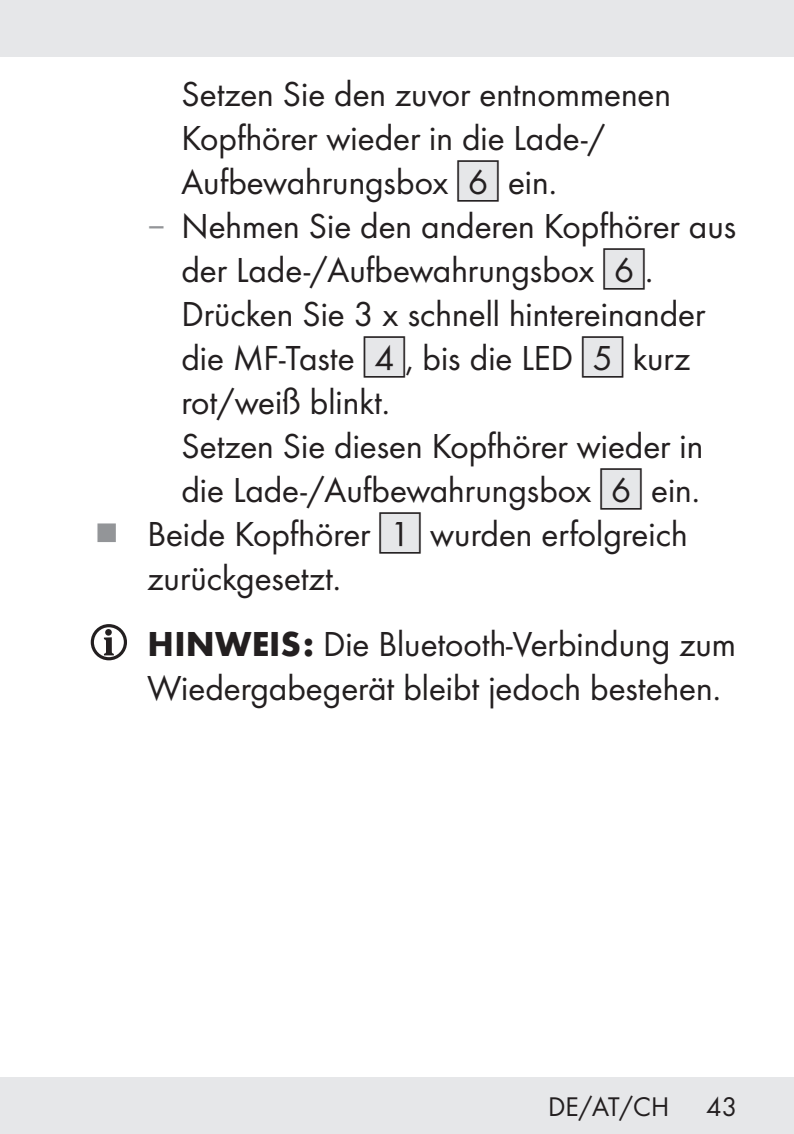
<style>
.page{position:relative;width:794px;height:1134px;background:#fff}
.page>*{position:absolute;margin:0;border:0;box-sizing:border-box;transform-origin:0 0}
.Hyphens{font:36px/44px "Futura Boo";color:#231f20}
.Indent_SB{font:36px/44px "Futura Boo";color:#231f20}
.t1{font:28px "Futura Boo";color:#231f20}
.s1{font-family:"IMP Lidl Num Box";font-size:31.6px;color:#e6e7e9}
.s2{font-family:"IMP Lidl Num Box";font-size:31.6px}
.s3{font-family:"Lucida Grande";color:#939598}
.s4{font-family:"Futura";font-weight:700}
</style>
<div class="page">
<div style="left:0;top:1077px;width:794px;height:57px;background:#e6e7e9"></div>
<div style="left:0;top:0;width:794px;height:57px;background:#e6e7e9"></div>
<svg style="left:92px;top:626px;width:33px;height:33px"></svg>
<div style="left:91px;top:624px;width:36px;height:36px;border:3px solid #231f20;border-radius:50%"></div>
<svg style="left:104px;top:629px;width:10px;height:26px"></svg>
<p class="Hyphens" style="left:181px;top:70px;width:491px">Setzen Sie den zuvor entnommenen<br>Kopfhörer wieder in die Lade-/<br>Aufbewahrungsbox <span class="s1">[</span><span class="s2">6]</span> ein.</p>
<p class="Hyphens" style="left:181px;top:202px;width:556px;text-indent:-34px"><span class="s3">–</span> Nehmen Sie den anderen Kopfhörer aus der Lade-/Aufbewahrungsbox <span class="s1">[</span><span class="s2">6]</span>.</p>
<p class="Hyphens" style="left:181px;top:290px;width:525px">Drücken Sie 3 x schnell hintereinander die MF-Taste <span class="s1">[</span><span class="s2">4]</span>, bis die LED <span class="s1">[</span><span class="s2">5]</span> kurz rot/weiß blinkt.</p>
<p class="Hyphens" style="left:181px;top:422px;width:523px">Setzen Sie diesen Kopfhörer wieder in die Lade-/Aufbewahrungsbox <span class="s1">[</span><span class="s2">6]</span> ein.</p>
<p class="Hyphens" style="left:147px;top:510px;width:541px">Beide Kopfhörer <span class="s1">[</span><span class="s2">1]</span> wurden erfolgreich zurückgesetzt.</p>
<p class="Indent_SB" style="left:147px;top:620px;width:590px"><span class="s4">HINWEIS:</span> Die Bluetooth-Verbindung zum<br>Wiedergabegerät bleibt jedoch bestehen.</p>
<p class="t1" style="left:548px;top:1087px;width:123px">DE/AT/CH</p>
<p class="t1" style="left:706px;top:1087px;width:32px">43</p>
</div>
